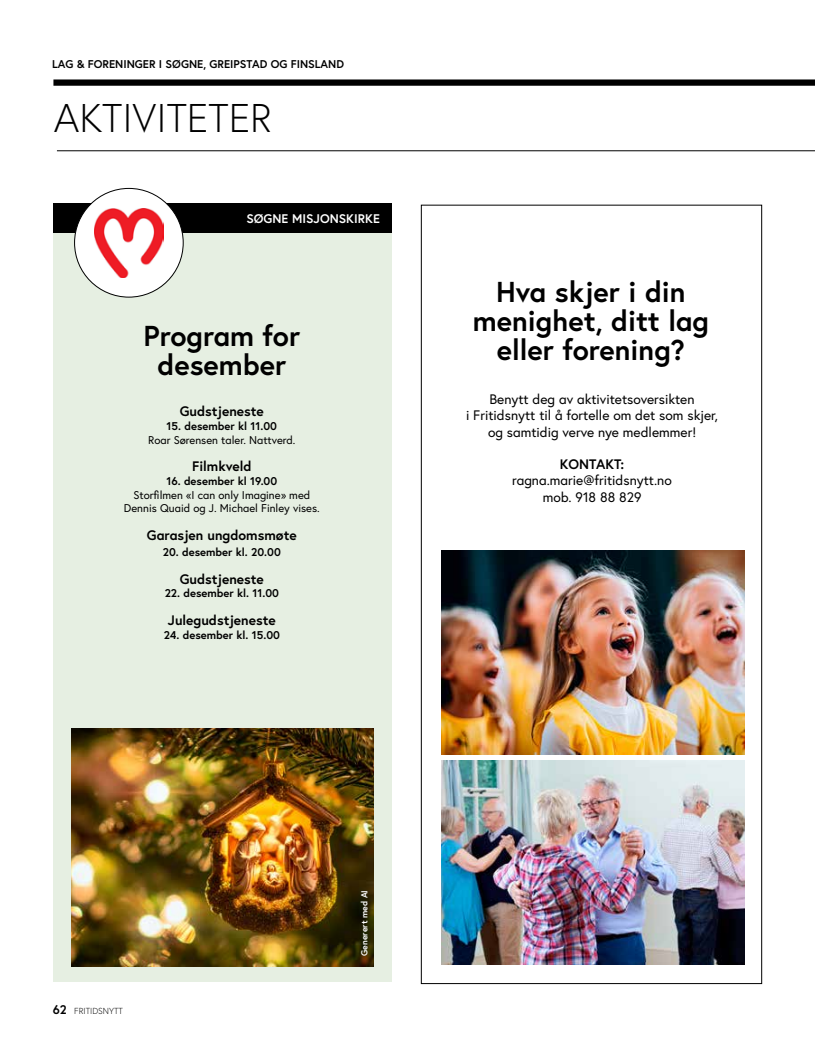
<style>
.page{position:relative;width:815px;height:1053px;background:#fff}
.page>*{position:absolute;margin:0;border:0;box-sizing:border-box;transform-origin:0 0}
.t1{font:300 40px "Europa";color:#000}
.t2{font:700 28.75px/28.8px "Europa";color:#000;text-align:center}
.t3{font:13.75px/16.2px "Europa";color:#000;text-align:center}
.t4{font:700 13.75px "Europa";color:#000}
.t5{font:700 12.5px "Europa";color:#fff}
.t6{font:700 11.25px "Europa";color:#000}
.t7{font:11.25px/13.8px "Europa";color:#000;text-align:center}
.t8{font:700 8.75px "Europa";color:#fff}
.t9{font:300 8.75px "Europa";color:#000}
.s1{font-weight:700;font-size:12.5px}
</style>
<div class="page">
<hr style="left:57px;top:150px;width:758px;height:1px;background:#000">
<div style="left:53px;top:79px;width:762px;height:7px;background:#000"></div>
<div style="left:53px;top:203px;width:339px;height:778px;background:#e6efe2"></div>
<div style="left:53px;top:203px;width:338px;height:30px;background:#000"></div>
<div style="left:75px;top:188px;width:108px;height:109px;background:#fff;border-radius:50%"></div>
<img style="left:95px;top:208px;width:68px;height:69px">
<img style="left:72px;top:728px;width:302px;height:237px">
<img style="left:441px;top:550px;width:303px;height:204px">
<img style="left:442px;top:760px;width:303px;height:204px">
<p class="t6" style="left:52px;top:57px;width:293px">LAG &amp; FORENINGER I SØGNE, GREIPSTAD OG FINSLAND</p>
<h1 class="t1" style="left:54px;top:93px;width:219px">AKTIVITETER</h1>
<p class="t5" style="left:246px;top:210px;width:135px">SØGNE MISJONSKIRKE</p>
<h2 class="t2" style="left:143px;top:321px;width:158px">Program for desember</h2>
<p class="t4" style="left:180px;top:402px;width:86px">Gudstjeneste</p>
<p class="t6" style="left:167px;top:418px;width:112px">15. desember kl 11.00</p>
<p class="t7" style="left:148px;top:432px;width:149px">Roar Sørensen taler. Nattverd.</p>
<p class="t4" style="left:192px;top:457px;width:61px">Filmkveld</p>
<p class="t6" style="left:166px;top:473px;width:112px">16. desember kl 19.00</p>
<p class="t7" style="left:124px;top:487px;width:197px">Storfilmen «I can only Imagine» med<br>Dennis Quaid og J. Michael Finley vises.</p>
<p class="t4" style="left:147px;top:525px;width:151px">Garasjen ungdomsmøte</p>
<p class="t6" style="left:163px;top:544px;width:119px">20. desember kl. 20.00</p>
<p class="t4" style="left:180px;top:569px;width:86px">Gudstjeneste</p>
<p class="t6" style="left:165px;top:585px;width:116px">22. desember kl. 11.00</p>
<p class="t4" style="left:168px;top:610px;width:110px">Julegudstjeneste</p>
<p class="t6" style="left:164px;top:627px;width:118px">24. desember kl. 15.00</p>
<h2 class="t2" style="left:473px;top:277px;width:238px">Hva skjer i din menighet, ditt lag eller forening?</h2>
<p class="t3" style="left:466px;top:391px;width:253px">Benytt deg av aktivitetsoversikten<br>i Fritidsnytt til å fortelle om det som skjer, og samtidig verve nye medlemmer!</p>
<p class="t4" style="left:560px;top:455px;width:66px">KONTAKT:</p>
<p class="t3" style="left:512px;top:472px;width:161px">ragna.marie@fritidsnytt.no mob. 918 88 829</p>
<p class="t9" style="left:53px;top:1005px;width:72px"><span class="s1">62</span> FRITIDSNYTT</p>
<p class="t8" style="left:358px;top:956px;width:68px;rotate:-90deg">Generert med AI</p>
</div>
